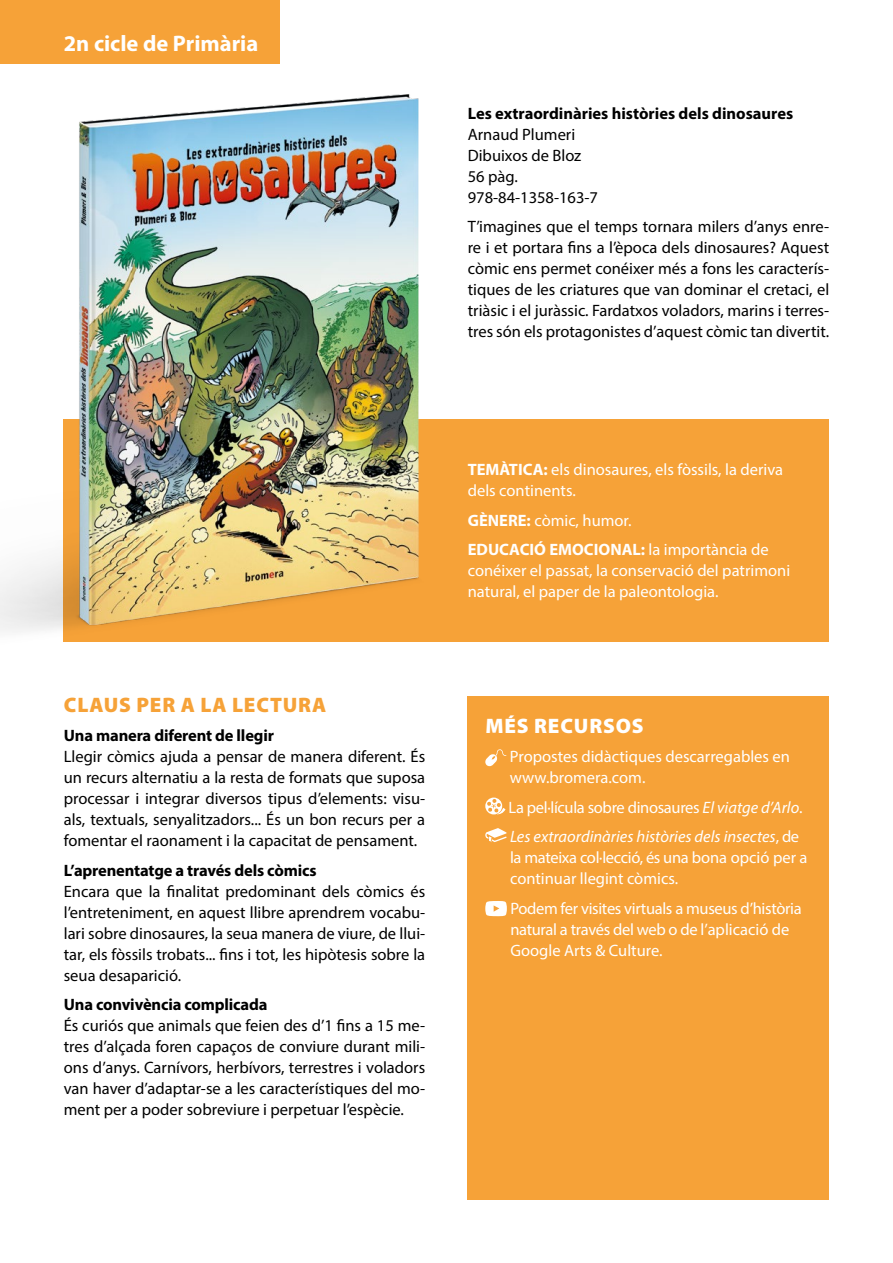
<style>
.page{position:relative;width:893px;height:1263px;background:#fff}
.page>*{position:absolute;margin:0;border:0;box-sizing:border-box;transform-origin:0 0}
.t1{font:700 22.5px "Myriad Pro";color:#fff}
.Títol_Claus_1{font:900 21px "Myriad Pro";letter-spacing:.04em;color:#f6a238}
.t2{font:900 21px "Myriad Pro";letter-spacing:.04em;color:#fff}
.Text{font:16.5px/21px "Myriad Pro";color:#000;text-align:justify}
.Temàtica__gènere{font:16.5px/21px "Myriad Pro";color:#fff}
.Títol_Claus_2{font:700 16.5px "Myriad Pro";letter-spacing:-.01em;color:#000}
.Temàtica__gènere-2{font:16.5px/21px "Myriad Pro";letter-spacing:-.02em;color:#fff}
.t3{font:italic 16.5px/29.5px "Myriad Pro";color:#fff}
.s1{font-weight:700}
.s2{font-style:normal}
</style>
<div class="page">
<div style="left:64px;top:419px;width:765px;height:223px;background:#f6a238"></div>
<div style="left:468px;top:696px;width:361px;height:503px;background:#f6a238"></div>
<div style="left:0;top:0;width:280px;height:64px;background:#f6a238"></div>
<img style="left:0;top:94px;width:419px;height:548px">
<svg style="left:485px;top:749px;width:22px;height:18px"></svg>
<svg style="left:485px;top:797px;width:20px;height:17px"></svg>
<svg style="left:485px;top:828px;width:22px;height:14px"></svg>
<svg style="left:485px;top:901px;width:22px;height:15px"></svg>
<h1 class="t1" style="left:64px;top:29px;width:196px">2n cicle de Primària</h1>
<p class="Títol_Claus_2" style="left:468px;top:102px;width:327px">Les extraordinàries històries dels dinosaures</p>
<p class="Text" style="left:468px;top:123px;width:132px;text-align:left">Arnaud Plumeri<br>Dibuixos de Bloz<br>56 pàg.<br>978-84-1358-163-7</p>
<p class="Text" style="left:468px;top:216px;width:363px">T’imagines que el temps tornara milers d’anys enre&shy;re i et portara fins a l’època dels dinosaures? Aquest còmic ens permet conéixer més a fons les caracterís&shy;tiques de les criatures que van dominar el cretaci, el triàsic i el juràssic. Fardatxos voladors, marins i terres&shy;tres són els protagonistes d’aquest còmic tan divertit.</p>
<p class="Títol_Claus_1" style="left:64px;top:690px;width:264px">CLAUS PER A LA LECTURA</p>
<p class="Títol_Claus_2" style="left:64px;top:725px;width:212px">Una manera diferent de llegir</p>
<p class="Text" style="left:64px;top:746px;width:363px">Llegir còmics ajuda a pensar de manera diferent. És un recurs alternatiu a la resta de formats que suposa processar i integrar diversos tipus d’elements: visu&shy;als, textuals, senyalitzadors... És un bon recurs per a fomentar el raonament i la capacitat de pensament.</p>
<p class="Títol_Claus_2" style="left:64px;top:859px;width:254px">L’aprenentatge a través dels còmics</p>
<p class="Text" style="left:64px;top:880px;width:363px">Encara que la finalitat predominant dels còmics és l’entreteniment, en aquest llibre aprendrem vocabu&shy;lari sobre dinosaures, la seua manera de viure, de llui&shy;tar, els fòssils trobats... fins i tot, les hipòtesis sobre la seua desaparició.</p>
<p class="Títol_Claus_2" style="left:64px;top:994px;width:205px">Una convivència complicada</p>
<p class="Text" style="left:64px;top:1015px;width:363px">És curiós que animals que feien des d’1 fins a 15 me&shy;tres d’alçada foren capaços de conviure durant mili&shy;ons d’anys. Carnívors, herbívors, terrestres i voladors van haver d’adaptar-se a les característiques del mo&shy;ment per a poder sobreviure i perpetuar l’espècie.</p>
<p class="Temàtica__gènere" style="left:468px;top:459px;width:317px"><span class="s1">TEMÀTICA:</span> els dinosaures, els fòssils, la deriva dels continents.</p>
<p class="Temàtica__gènere" style="left:468px;top:509px;width:165px"><span class="s1">GÈNERE:</span> còmic, humor.</p>
<p class="Temàtica__gènere" style="left:468px;top:539px;width:324px"><span class="s1">EDUCACIÓ EMOCIONAL:</span> la importància de conéixer el passat, la conservació del patrimoni natural, el paper de la paleontologia.</p>
<p class="t2" style="left:485px;top:712px;width:160px">MÉS RECURSOS</p>
<p class="Temàtica__gènere" style="left:510px;top:746px;width:282px">Propostes didàctiques descarregables en www.bromera.com.</p>
<p class="t3" style="left:508px;top:792px;width:296px"><span class="s2">La pel·lícula sobre dinosaures</span> El viatge d’Arlo<span class="s2">.<br></span>Les extraordinàries històries dels insectes<span class="s2">, de</span></p>
<p class="Temàtica__gènere" style="left:510px;top:847px;width:299px">la mateixa col·lecció, és una bona opció per a continuar llegint còmics.</p>
<p class="Temàtica__gènere-2" style="left:510px;top:898px;width:293px">Podem fer visites virtuals a museus d’història natural a través del web o de l’aplicació de<br>Google Arts &amp; Culture.</p>
</div>
